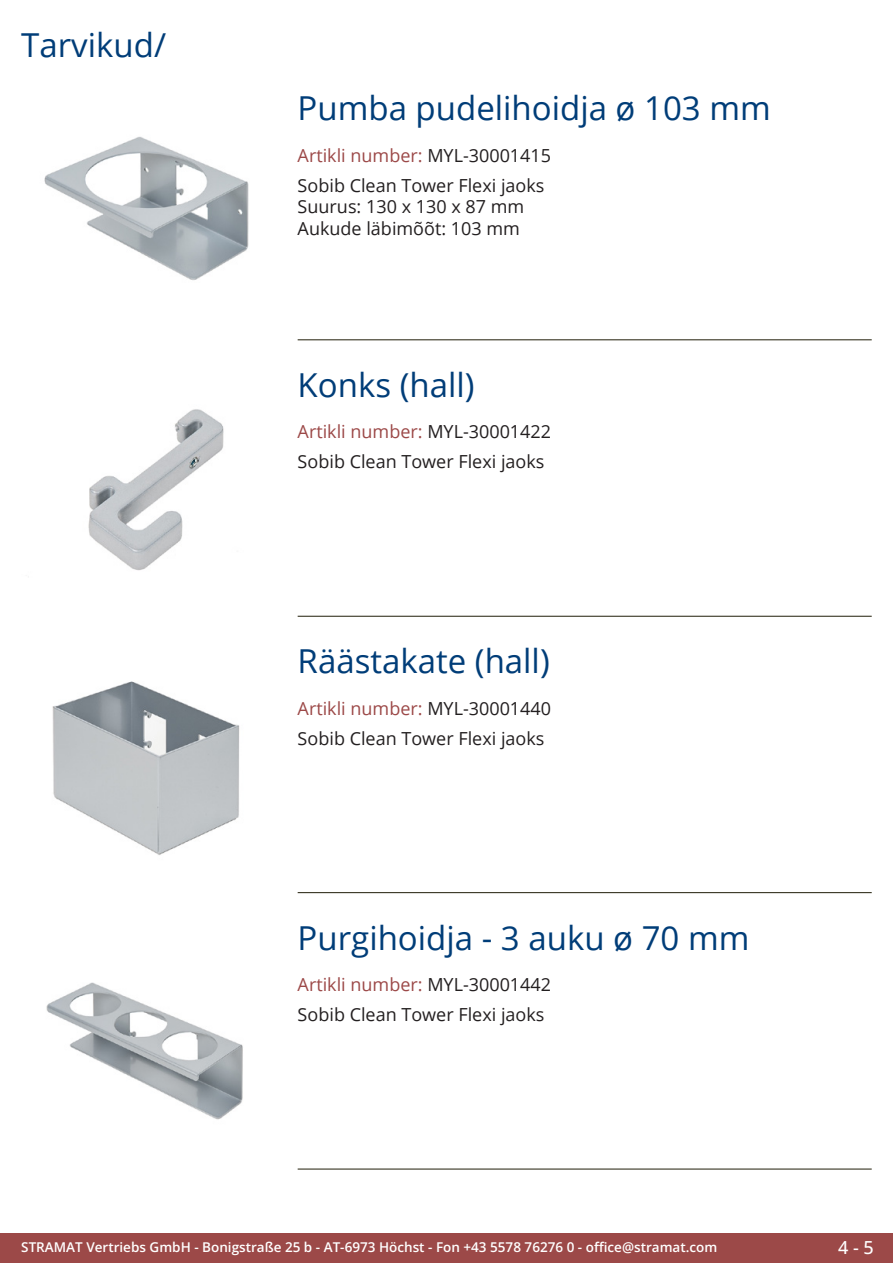
<style>
.page{position:relative;width:893px;height:1263px;background:#fff}
.page>*{position:absolute;margin:0;border:0;box-sizing:border-box;transform-origin:0 0}
.Produkttitel{font:33px "Open Sans";color:#003d78}
.RastTitel{font:33px "Open Sans";color:#003d78}
.Beschreibung_Text{font:18px/21.6px "Open Sans";color:#231f20}
.TechDaten_Überschrif{font:18px "Open Sans";color:#9c4948}
.t1{font:500 18px "Open Sans";color:#fff}
.t2{font:600 13.5px "Open Sans";color:#fff}
.s1{color:#231f20}
</style>
<div class="page">
<div style="left:0;top:1233px;width:893px;height:30px;background:#9c4948"></div>
<hr style="left:298px;top:340px;width:574px;height:1px;background:#201d08">
<hr style="left:298px;top:616px;width:574px;height:1px;background:#201d08">
<hr style="left:298px;top:892px;width:574px;height:1px;background:#201d08">
<hr style="left:298px;top:1169px;width:574px;height:1px;background:#201d08">
<img style="left:44px;top:136px;width:205px;height:145px">
<img style="left:88px;top:409px;width:136px;height:162px">
<img style="left:52px;top:681px;width:188px;height:174px">
<img style="left:46px;top:982px;width:197px;height:138px">
<p class="RastTitel" style="left:21px;top:22px;width:146px">Tarvikud/</p>
<p class="Produkttitel" style="left:298px;top:86px;width:475px">Pumba pudelihoidja ø 103 mm</p>
<p class="TechDaten_Überschrif" style="left:298px;top:143px;width:255px">Artikli number: <span class="s1">MYL-30001415</span></p>
<p class="Beschreibung_Text" style="left:298px;top:174px;width:248px">Sobib Clean Tower Flexi jaoks<br>Suurus: 130 x 130 x 87 mm<br>Aukude läbimõõt: 103 mm</p>
<p class="Produkttitel" style="left:298px;top:362px;width:178px">Konks (hall)</p>
<p class="TechDaten_Überschrif" style="left:298px;top:420px;width:255px">Artikli number: <span class="s1">MYL-30001422</span></p>
<p class="Beschreibung_Text" style="left:298px;top:450px;width:248px">Sobib Clean Tower Flexi jaoks</p>
<p class="Produkttitel" style="left:298px;top:638px;width:254px">Räästakate (hall)</p>
<p class="TechDaten_Überschrif" style="left:298px;top:696px;width:255px">Artikli number: <span class="s1">MYL-30001440</span></p>
<p class="Beschreibung_Text" style="left:298px;top:727px;width:248px">Sobib Clean Tower Flexi jaoks</p>
<p class="Produkttitel" style="left:298px;top:915px;width:453px">Purgihoidja - 3 auku ø 70 mm</p>
<p class="TechDaten_Überschrif" style="left:298px;top:972px;width:255px">Artikli number: <span class="s1">MYL-30001442</span></p>
<p class="Beschreibung_Text" style="left:298px;top:1003px;width:248px">Sobib Clean Tower Flexi jaoks</p>
<p class="t2" style="left:21px;top:1238px;width:698px">STRAMAT Vertriebs GmbH - Bonigstraße 25 b - AT-6973 Höchst - Fon +43 5578 76276 0 - office@stramat.com</p>
<p class="t1" style="left:838px;top:1234px;width:37px">4 - 5</p>
</div>
